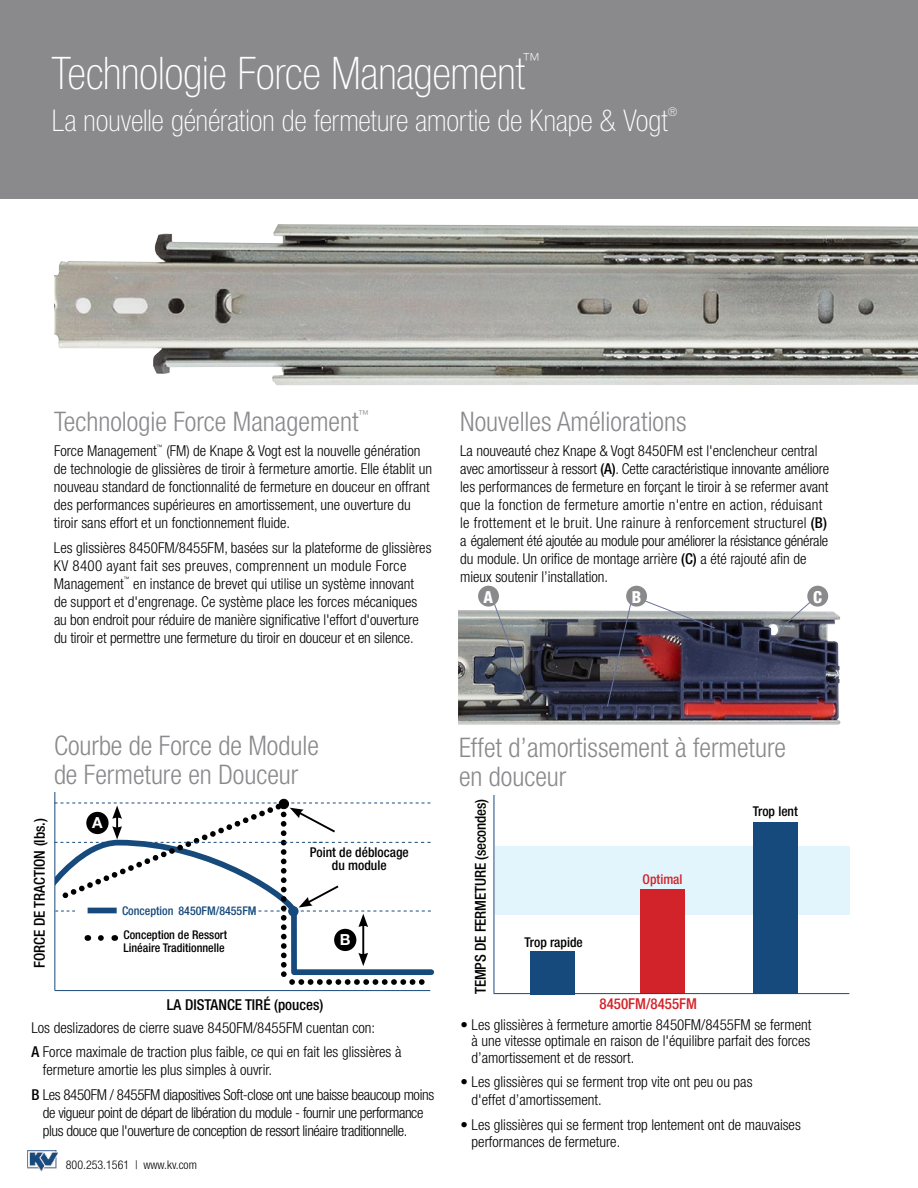
<style>
.page{position:relative;width:918px;height:1188px;background:#fff}
.page>*{position:absolute;margin:0;border:0;box-sizing:border-box;transform-origin:0 0}
.t1{font:100 condensed 45px "Helvetica Neue";letter-spacing:-.005em;color:#fff}
.t2{font:100 condensed 30px "Helvetica Neue";color:#fff}
.t3{font:300 condensed 27px/28.5px "Helvetica Neue";color:#8a8a8d}
.t4{font:100 condensed 18px "Helvetica Neue";color:#fff}
.t5{font:800 condensed 16.65px "Helvetica Neue";color:#fff}
.t6{font:700 15.3px "Helvetica Neue";color:#fff}
.t7{font:300 condensed 15px/18px "Helvetica Neue";color:#000}
.t8{font:300 condensed 15px/24.8px "Helvetica Neue";letter-spacing:-.025em;color:#000}
.t9{font:500 condensed 15px "Helvetica Neue";color:#000}
.t10{font:500 condensed 15px "Helvetica Neue";color:#d2232a}
.t11{font:500 condensed 13.5px/13.5px "Helvetica Neue";color:#000;text-align:center}
.t12{font:500 condensed 13.5px "Helvetica Neue";color:#d2232a}
.t13{font:500 condensed 12px/13.5px "Helvetica Neue";color:#000}
.t14{font:300 condensed 12px "Helvetica Neue";color:#000}
.t15{font:500 condensed 12px "Helvetica Neue";color:#174a7c}
.t16{font:100 condensed 12px "Helvetica Neue";color:#fff}
.t17{font:300 condensed 10.8px "Helvetica Neue";color:#8a8a8d}
.t18{font:300 condensed 6px "Helvetica Neue";color:#000}
.s1{font-weight:500}
</style>
<div class="page">
<div style="left:0;top:0;width:918px;height:199px;background:#8a8a8d"></div>
<img style="left:27px;top:1150px;width:31px;height:21px">
<div style="left:495px;top:846px;width:354px;height:68px;background:#e2f4fc"></div>
<div style="left:753px;top:822px;width:45px;height:171px;background:#174a7c"></div>
<div style="left:530px;top:951px;width:44px;height:43px;background:#174a7c"></div>
<div style="left:640px;top:889px;width:45px;height:105px;background:#d2232a"></div>
<hr style="left:494px;top:993px;width:355px;height:1px;background:#174a7c">
<hr style="left:493px;top:795px;width:1px;height:198px;background:#174a7c">
<img style="left:54px;top:224px;width:864px;height:161px">
<img style="left:458px;top:610px;width:383px;height:115px">
<svg style="left:781px;top:602px;width:38px;height:26px"></svg>
<img style="left:607px;top:600px;width:109px;height:107px">
<svg style="left:493px;top:604px;width:38px;height:99px"></svg>
<div style="left:478px;top:586px;width:21px;height:21px;background:#8a8a8d;border-radius:50%"></div>
<div style="left:626px;top:586px;width:21px;height:21px;background:#8a8a8d;border-radius:50%"></div>
<div style="left:807px;top:586px;width:21px;height:21px;background:#8a8a8d;border-radius:50%"></div>
<hr style="left:55px;top:990px;width:375px;height:1px;background:#174a7c">
<hr style="left:54px;top:792px;width:1px;height:198px;background:#174a7c">
<div style="left:279px;top:799px;width:10px;height:10px;border:1px solid #000;border-radius:50%"></div>
<svg style="left:55px;top:801px;width:376px;height:184px"></svg>
<h1 class="t1" style="left:52px;top:48px;width:474px">Technologie Force Management</h1>
<p class="t4" style="left:523px;top:50px;width:19px">™</p>
<h2 class="t2" style="left:52px;top:104px;width:617px">La nouvelle génération de fermeture amortie de Knape &amp; Vogt</h2>
<p class="t16" style="left:668px;top:105px;width:11px">®</p>
<h3 class="t3" style="left:54px;top:407px;width:306px">Technologie Force Management</h3>
<p class="t17" style="left:359px;top:408px;width:12px">™</p>
<p class="t7" style="left:54px;top:442px;width:104px">Force Management</p>
<p class="t18" style="left:157px;top:443px;width:7px">™</p>
<p class="t7" style="left:54px;top:442px;width:380px;text-indent:112px">(FM) de Knape &amp; Vogt est la nouvelle génération de technologie de glissières de tiroir à fermeture amortie. Elle établit un nouveau standard de fonctionnalité de fermeture en douceur en offrant des performances supérieures en amortissement, une ouverture du tiroir sans effort et un fonctionnement fluide.</p>
<p class="t7" style="left:54px;top:538px;width:379px">Les glissières 8450FM/8455FM, basées sur la plateforme de glissières<br>KV 8400 ayant fait ses preuves, comprennent un module Force<br>Management</p>
<p class="t18" style="left:124px;top:576px;width:7px">™</p>
<p class="t7" style="left:54px;top:574px;width:366px;text-indent:79px">en instance de brevet qui utilise un système innovant de support et d'engrenage. Ce système place les forces mécaniques au bon endroit pour réduire de manière significative l'effort d'ouverture du tiroir et permettre une fermeture du tiroir en douceur et en silence.</p>
<h3 class="t3" style="left:460px;top:407px;width:228px">Nouvelles Améliorations</h3>
<p class="t7" style="left:460px;top:442px;width:370px">La nouveauté chez Knape &amp; Vogt 8450FM est l'enclencheur central avec amortisseur à ressort <span class="s1">(A)</span>. Cette caractéristique innovante améliore les performances de fermeture en forçant le tiroir à se refermer avant que la fonction de fermeture amortie n'entre en action, réduisant le frottement et le bruit. Une rainure à renforcement structurel <span class="s1">(B) </span>a également été ajoutée au module pour améliorer la résistance générale du module. Un orifice de montage arrière <span class="s1">(C)</span> a été rajouté afin de mieux soutenir l’installation.</p>
<p class="t5" style="left:483px;top:587px;width:11px">A</p>
<p class="t5" style="left:632px;top:587px;width:11px">B</p>
<p class="t5" style="left:813px;top:586px;width:10px">C</p>
<h3 class="t3" style="left:54px;top:731px;width:266px">Courbe de Force de Module de Fermeture en Douceur</h3>
<h3 class="t3" style="left:459px;top:733px;width:329px">Effet d’amortissement à fermeture en douceur</h3>
<p class="t9" style="left:31px;top:968px;width:152px;rotate:-90deg">Force de traction (lbs.)</p>
<p class="t6" style="left:92px;top:813px;width:12px">A</p>
<p class="t15" style="left:122px;top:903px;width:136px">Conception 8450FM/8455FM</p>
<p class="t13" style="left:124px;top:928px;width:105px">Conception de Ressort<br>Linéaire Traditionnelle</p>
<p class="t11" style="left:310px;top:845px;width:100px">Point de déblocage du module</p>
<p class="t6" style="left:340px;top:930px;width:12px">B</p>
<p class="t9" style="left:167px;top:996px;width:158px">la distance tiré (pouces)</p>
<p class="t7" style="left:32px;top:1015px;width:371px;line-height:24.8px">Los deslizadores de cierre suave 8450FM/8455FM cuentan con:<br><span class="s1">A</span> Force maximale de traction plus faible, ce qui en fait les glissières à</p>
<p class="t8" style="left:32px;top:1058px;width:404px;text-indent:11px">fermeture amortie les plus simples à ouvrir.<br><span class="s1">B</span> Les 8450FM / 8455FM diapositives Soft-close ont une baisse beaucoup moins</p>
<p class="t8" style="left:43px;top:1104px;width:382px;line-height:18px">de vigueur point de départ de libération du module - fournir une performance plus douce que l'ouverture de conception de ressort linéaire traditionnelle.</p>
<p class="t14" style="left:66px;top:1158px;width:133px">800.253.1561 | www.kv.com</p>
<p class="t9" style="left:471px;top:994px;width:197px;rotate:-90deg">Temps de fermeture (secondes)</p>
<p class="t12" style="left:643px;top:871px;width:41px">Optimal</p>
<p class="t11" style="left:525px;top:935px;width:60px">Trop rapide</p>
<p class="t10" style="left:599px;top:995px;width:99px">8450FM/8455FM</p>
<p class="t11" style="left:753px;top:804px;width:46px">Trop lent</p>
<p class="t7" style="left:472px;top:1016px;width:341px;line-height:16.5px;text-align:justify;text-indent:-11px">• Les glissières à fermeture amortie 8450FM/8455FM se ferment à une vitesse optimale en raison de l'équilibre parfait des forces d’amortissement et de ressort.</p>
<p class="t7" style="left:472px;top:1073px;width:282px;text-indent:-11px">• Les glissières qui se ferment trop vite ont peu ou pas d'effet d’amortissement.</p>
<p class="t7" style="left:472px;top:1116px;width:331px;line-height:16.5px;text-indent:-11px">• Les glissières qui se ferment trop lentement ont de mauvaises performances de fermeture.</p>
</div>
